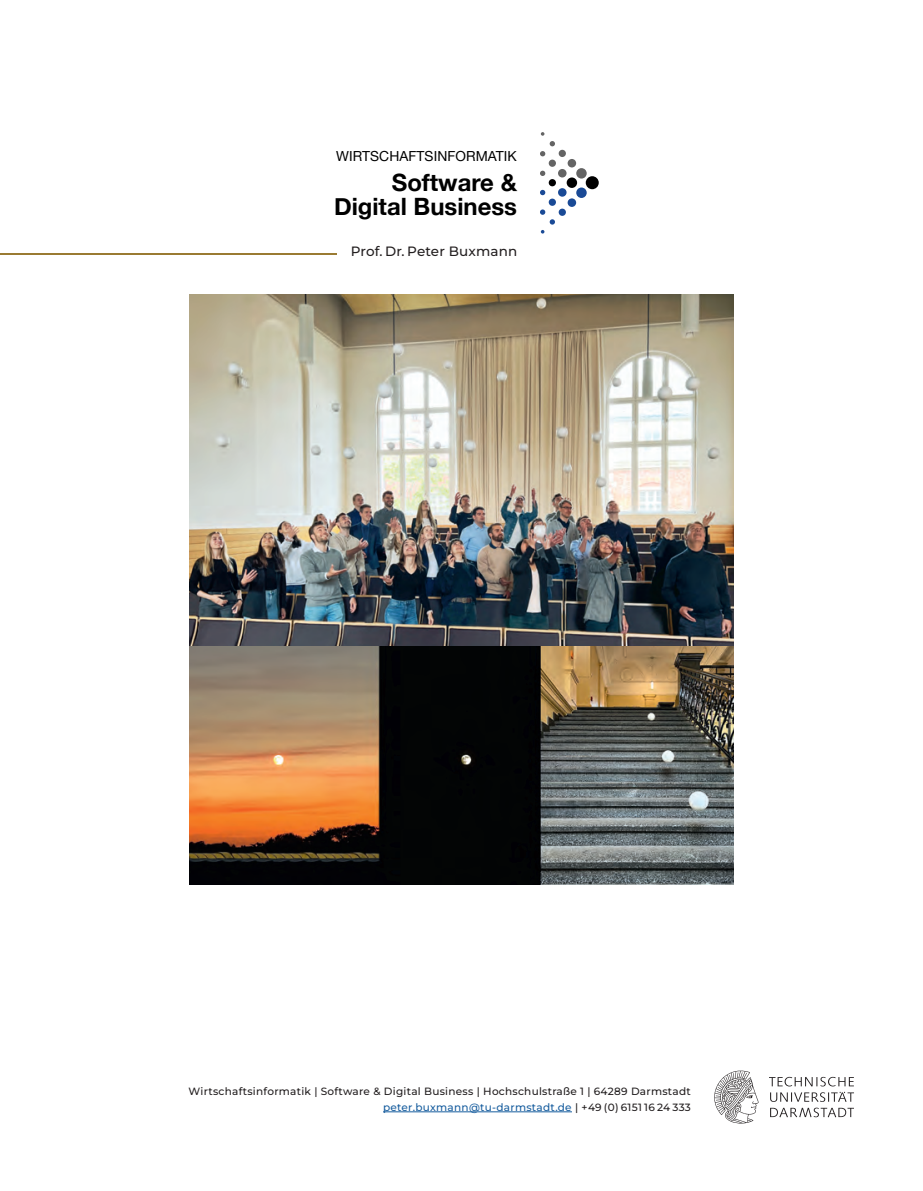
<style>
.page{position:relative;width:923px;height:1191px;background:#fff}
.page>*{position:absolute;margin:0;border:0;box-sizing:border-box;transform-origin:0 0}
.t1{font:700 23.85px/23.9px "Helvetica Neue";color:#000;text-align:right}
.t2{font:13.8px "Helvetica Neue";letter-spacing:.005em;color:#000}
.t3{font:500 13.5px "Montserrat";letter-spacing:.01em;color:#231f20}
.t4{font:500 10.5px/15.5px "Montserrat";letter-spacing:.025em;color:#231f20;text-align:right}
.s1{color:#175d9e}
</style>
<div class="page">
<svg style="left:714px;top:1070px;width:44px;height:53px"></svg>
<svg style="left:769px;top:1076px;width:85px;height:41px"></svg>
<div style="left:586px;top:176px;width:13px;height:13px;background:#000;border-radius:50%"></div>
<div style="left:566px;top:177px;width:11px;height:11px;background:#000;border-radius:50%"></div>
<div style="left:576px;top:187px;width:11px;height:11px;background:#1a4a96;border-radius:50%"></div>
<div style="left:576px;top:168px;width:11px;height:11px;background:#646464;border-radius:50%"></div>
<div style="left:567px;top:159px;width:9px;height:8px;background:#646464;border-radius:50%"></div>
<div style="left:558px;top:169px;width:8px;height:8px;background:#646464;border-radius:50%"></div>
<div style="left:558px;top:188px;width:8px;height:9px;background:#1a4a96;border-radius:50%"></div>
<div style="left:567px;top:198px;width:9px;height:9px;background:#1a4a96;border-radius:50%"></div>
<div style="left:549px;top:179px;width:7px;height:7px;background:#000;border-radius:50%"></div>
<div style="left:549px;top:160px;width:7px;height:7px;background:#646464;border-radius:50%"></div>
<div style="left:558px;top:150px;width:8px;height:7px;background:#646464;border-radius:50%"></div>
<svg style="left:540px;top:209px;width:15px;height:24px"></svg>
<svg style="left:540px;top:190px;width:5px;height:5px"></svg>
<svg style="left:540px;top:171px;width:5px;height:5px"></svg>
<svg style="left:540px;top:132px;width:15px;height:24px"></svg>
<div style="left:549px;top:199px;width:7px;height:7px;background:#1a4a96;border-radius:50%"></div>
<div style="left:558px;top:209px;width:8px;height:7px;background:#1a4a96;border-radius:50%"></div>
<img style="left:189px;top:294px;width:544px;height:590px">
<hr style="left:383px;top:1111px;width:189px;height:1px;background:#175d9e">
<hr style="left:0;top:254px;width:336px;height:1px;background:#9a7b33">
<p class="t2" style="left:336px;top:146px;width:182px">WIRTSCHAFTSINFORMATIK</p>
<p class="t1" style="left:334px;top:171px;width:184px">Software &amp;<br>Digital Business</p>
<p class="t3" style="left:351px;top:242px;width:168px">Prof. Dr. Peter Buxmann</p>
<p class="t4" style="left:189px;top:1083px;width:504px">Wirtschaftsinformatik | Software &amp; Digital Business | Hochschulstraße 1 | 64289 Darmstadt <span class="s1">peter.buxmann@tu-darmstadt.de</span> | +49 (0) 6151 16 24 333</p>
</div>
